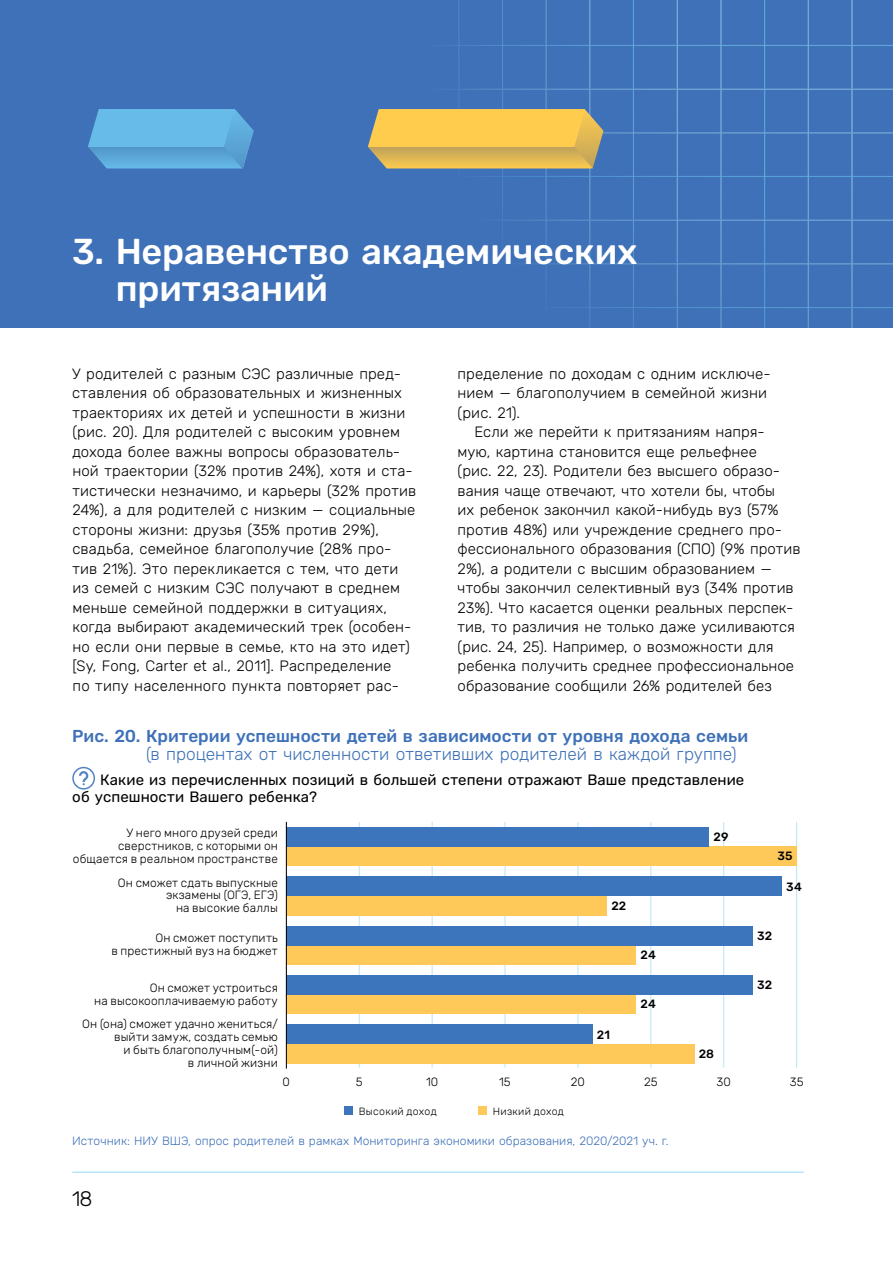
<style>
.page{position:relative;width:893px;height:1263px;background:#fff}
.page>*{position:absolute;margin:0;border:0;box-sizing:border-box;transform-origin:0 0}
.t1{font:500 36px/37.5px "Rubik";letter-spacing:-.005em;color:#fff}
.t2{font:300 21px "Rubik";color:#000}
.t3{font:500 17.25px "Rubik";color:#3e71b8}
.t4{font:300 17.25px "Rubik";color:#3e71b8}
.t5{font:300 15px/19.5px "Rubik";letter-spacing:.005em;color:#000}
.t6{font:15px/16.5px "Rubik";letter-spacing:.005em;color:#000}
.t7{font:300 12px/12.8px "Rubik";letter-spacing:.01em;color:#000;text-align:right}
.t8{font:300 12px "Rubik";letter-spacing:.005em;color:#3e71b8}
.t9{font:500 12px "Rubik";letter-spacing:.01em;color:#000}
.t10{font:300 10.5px "Rubik";letter-spacing:.03em;color:#000}
</style>
<div class="page">
<hr style="left:72px;top:1172px;width:732px;height:1px;background:#8ed8f8">
<div style="left:0;top:0;width:893px;height:327px;background:#3e71b8"></div>
<img style="left:451px;top:0;width:442px;height:327px">
<img style="left:88px;top:109px;width:515px;height:60px">
<svg style="left:72px;top:767px;width:23px;height:22px"></svg>
<hr style="left:359px;top:822px;width:1px;height:245px;background:#b8e4f5">
<hr style="left:432px;top:822px;width:1px;height:245px;background:#b8e4f5">
<hr style="left:505px;top:822px;width:1px;height:245px;background:#b8e4f5">
<hr style="left:578px;top:822px;width:1px;height:245px;background:#b8e4f5">
<hr style="left:650px;top:822px;width:1px;height:245px;background:#b8e4f5">
<hr style="left:723px;top:822px;width:1px;height:245px;background:#b8e4f5">
<hr style="left:796px;top:822px;width:1px;height:245px;background:#b8e4f5">
<div style="left:286px;top:1044px;width:409px;height:19px;background:#ffc959"></div>
<div style="left:286px;top:1025px;width:306px;height:19px;background:#3c75bb"></div>
<div style="left:286px;top:995px;width:350px;height:19px;background:#ffc959"></div>
<div style="left:286px;top:975px;width:467px;height:20px;background:#3c75bb"></div>
<div style="left:286px;top:945px;width:350px;height:19px;background:#ffc959"></div>
<div style="left:286px;top:926px;width:467px;height:19px;background:#3c75bb"></div>
<div style="left:286px;top:896px;width:321px;height:19px;background:#ffc959"></div>
<div style="left:286px;top:877px;width:496px;height:19px;background:#3c75bb"></div>
<div style="left:286px;top:847px;width:511px;height:19px;background:#ffc959"></div>
<div style="left:286px;top:827px;width:423px;height:20px;background:#3c75bb"></div>
<hr style="left:286px;top:822px;width:1px;height:246px;background:#000">
<div style="left:478px;top:1107px;width:9px;height:8px;background:#ffc959"></div>
<div style="left:344px;top:1107px;width:9px;height:8px;background:#3c75bb"></div>
<h1 class="t1" style="left:116px;top:233px;width:523px;text-indent:-43px">3. Неравенство академических притязаний</h1>
<p class="t5" style="left:72px;top:364px;width:346px">У родителей с разным СЭС различные пред&shy;ставления об образовательных и жизненных траекториях их детей и успешности в жизни (рис. 20). Для родителей с высоким уровнем дохода более важны вопросы образователь&shy;ной траектории (32% против 24%), хотя и ста&shy;тистически незначимо, и карьеры (32% против 24%), а для родителей с низким — социальные стороны жизни: друзья (35% против 29%), свадьба, семейное благополучие (28% про&shy;тив 21%). Это перекликается с тем, что дети из семей с низким СЭС получают в среднем меньше семейной поддержки в ситуациях, когда выбирают академический трек (особен&shy;но если они первые в семье, кто на это идет) [Sy, Fong, Carter et al., 2011]. Распределение<br>по типу населенного пункта повторяет рас-</p>
<p class="t5" style="left:457px;top:364px;width:315px">пределение по доходам с одним исключе&shy;нием — благополучием в семейной жизни (рис. 21).</p>
<p class="t5" style="left:457px;top:423px;width:345px;text-indent:17px">Если же перейти к притязаниям напря&shy;мую, картина становится еще рельефнее<br>(рис. 22, 23). Родители без высшего образо&shy;вания чаще отвечают, что хотели бы, чтобы<br>их ребенок закончил какой-нибудь вуз (57% против 48%) или учреждение среднего про&shy;фессионального образования (СПО) (9% против 2%), а родители с высшим образованием — чтобы закончил селективный вуз (34% против 23%). Что касается оценки реальных перспек&shy;тив, то различия не только даже усиливаются (рис. 24, 25). Например, о возможности для ребенка получить среднее профессиональное образование сообщили 26% родителей без</p>
<p class="t3" style="left:72px;top:726px;width:677px">Рис. 20. Критерии успешности детей в зависимости от уровня дохода семьи</p>
<p class="t4" style="left:146px;top:745px;width:592px">(в процентах от численности ответивших родителей в каждой группе)</p>
<p class="t6" style="left:72px;top:772px;width:673px;text-indent:28px">Какие из перечисленных позиций в большей степени отражают Ваше представление об успешности Вашего ребенка?</p>
<p class="t7" style="left:73px;top:827px;width:206px">У него много друзей среди сверстников, с которыми он общается в реальном пространстве</p>
<p class="t7" style="left:118px;top:876px;width:161px">Он сможет сдать выпускные экзамены (ОГЭ, ЕГЭ)<br>на высокие баллы</p>
<p class="t7" style="left:111px;top:932px;width:168px">Он сможет поступить<br>в престижный вуз на бюджет</p>
<p class="t7" style="left:94px;top:981px;width:185px">Он сможет устроиться<br>на высокооплачиваемую работу</p>
<p class="t7" style="left:82px;top:1018px;width:197px">Он (она) сможет удачно жениться/ выйти замуж, создать семью<br>и быть благополучным(-ой)<br>в личной жизни</p>
<p class="t9" style="left:611px;top:899px;width:17px">22</p>
<p class="t9" style="left:640px;top:948px;width:17px">24</p>
<p class="t9" style="left:597px;top:1028px;width:15px">21</p>
<p class="t9" style="left:640px;top:997px;width:17px">24</p>
<p class="t9" style="left:713px;top:830px;width:17px">29</p>
<p class="t9" style="left:699px;top:1047px;width:17px">28</p>
<p class="t9" style="left:777px;top:849px;width:17px">35</p>
<p class="t9" style="left:786px;top:880px;width:17px">34</p>
<p class="t9" style="left:757px;top:929px;width:17px">32</p>
<p class="t9" style="left:757px;top:978px;width:17px">32</p>
<p class="t7" style="left:283px;top:1075px;width:9px">0</p>
<p class="t7" style="left:356px;top:1075px;width:8px">5</p>
<p class="t7" style="left:426px;top:1075px;width:14px">10</p>
<p class="t7" style="left:499px;top:1075px;width:13px">15</p>
<p class="t7" style="left:571px;top:1075px;width:16px">20</p>
<p class="t7" style="left:644px;top:1075px;width:15px">25</p>
<p class="t7" style="left:717px;top:1075px;width:16px">30</p>
<p class="t7" style="left:790px;top:1075px;width:15px">35</p>
<p class="t10" style="left:359px;top:1106px;width:79px">Высокий доход</p>
<p class="t10" style="left:493px;top:1106px;width:73px">Низкий доход</p>
<p class="t8" style="left:72px;top:1134px;width:598px">Источник: НИУ ВШЭ, опрос родителей в рамках Мониторинга экономики образования, 2020/2021 уч. г.</p>
<h2 class="t2" style="left:72px;top:1187px;width:22px">18</h2>
</div>
